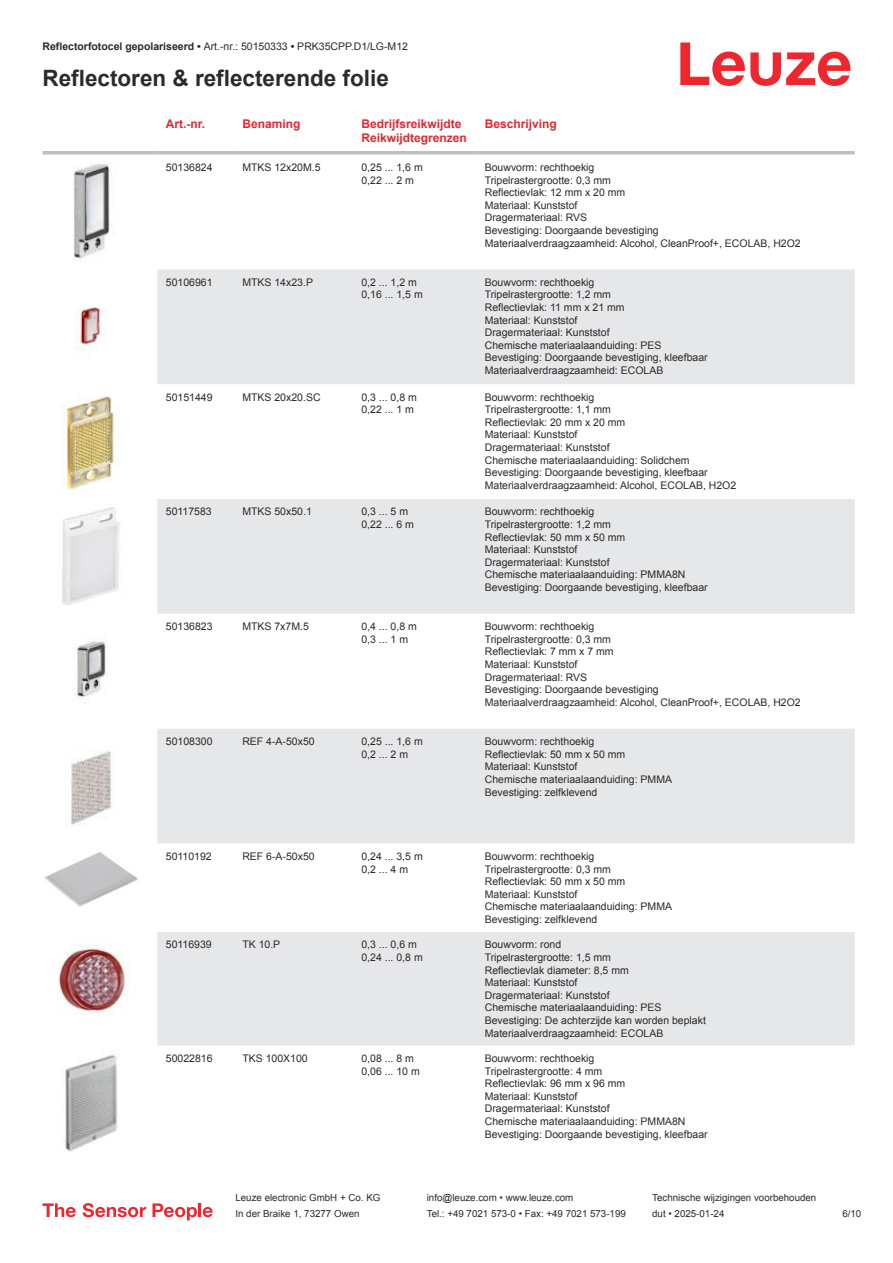
<style>
.page{position:relative;width:893px;height:1263px;background:#fff}
.page>*{position:absolute;margin:0;border:0;box-sizing:border-box;transform-origin:0 0}
.t1{font:700 22.5px "Arial";color:#2b292a}
.t2{font:700 12px/14.4px "Arial";color:#db2a30}
.t3{font:10.5px/12.6px "Arial";color:#2b292a}
.t4{font:9.75px "Arial";color:#2b292a}
.s1{font-weight:700}
</style>
<div class="page">
<svg style="left:680px;top:43px;width:170px;height:43px"></svg>
<svg style="left:157px;top:269px;width:698px;height:776px;fill:#e6e7e9"></svg>
<svg style="left:43px;top:151px;width:114px;height:4px"></svg>
<svg style="left:157px;top:151px;width:77px;height:4px"></svg>
<svg style="left:234px;top:151px;width:119px;height:4px"></svg>
<svg style="left:353px;top:151px;width:123px;height:4px"></svg>
<svg style="left:476px;top:151px;width:379px;height:4px;background:#c4c6c8"></svg>
<img style="left:73px;top:163px;width:37px;height:99px">
<img style="left:75px;top:307px;width:33px;height:42px">
<img style="left:61px;top:396px;width:53px;height:95px">
<img style="left:62px;top:507px;width:58px;height:98px">
<img style="left:76px;top:641px;width:31px;height:58px">
<img style="left:71px;top:751px;width:41px;height:75px">
<img style="left:44px;top:852px;width:94px;height:55px">
<img style="left:58px;top:945px;width:69px;height:70px">
<img style="left:65px;top:1055px;width:53px;height:97px">
<svg style="left:43px;top:1203px;width:33px;height:14px"></svg>
<svg style="left:83px;top:1203px;width:63px;height:14px"></svg>
<svg style="left:153px;top:1203px;width:44px;height:17px"></svg>
<hr style="left:198px;top:1203px;width:3px;height:14px;background:#ed272d">
<svg style="left:203px;top:1207px;width:10px;height:10px"></svg>
<p class="t3" style="left:43px;top:41px;width:367px"><span class="s1">Reflectorfotocel gepolariseerd •</span> Art.-nr.: 50150333 <span class="s1">•</span> PRK35CPP.D1/LG-M12</p>
<h1 class="t1" style="left:43px;top:70px;width:348px">Reflectoren &amp; reflecterende folie</h1>
<p class="t2" style="left:166px;top:117px;width:41px">Art.-nr.</p>
<p class="t2" style="left:242px;top:117px;width:60px">Benaming</p>
<p class="t2" style="left:361px;top:117px;width:107px">Bedrijfsreikwijdte<br>Reikwijdtegrenzen</p>
<p class="t2" style="left:485px;top:117px;width:74px">Beschrijving</p>
<p class="t3" style="left:166px;top:162px;width:48px">50136824</p>
<p class="t3" style="left:242px;top:162px;width:80px">MTKS 12x20M.5</p>
<p class="t3" style="left:361px;top:162px;width:63px">0,25 ... 1,6 m<br>0,22 ... 2 m</p>
<p class="t3" style="left:485px;top:162px;width:318px">Bouwvorm: rechthoekig<br>Tripelrastergrootte: 0,3 mm<br>Reflectievlak: 12 mm x 20 mm<br>Materiaal: Kunststof<br>Dragermateriaal: RVS<br>Bevestiging: Doorgaande bevestiging<br>Materiaalverdraagzaamheid: Alcohol, CleanProof+, ECOLAB, H2O2</p>
<p class="t3" style="left:166px;top:277px;width:48px">50106961</p>
<p class="t3" style="left:242px;top:277px;width:72px">MTKS 14x23.P</p>
<p class="t3" style="left:361px;top:277px;width:63px">0,2 ... 1,2 m<br>0,16 ... 1,5 m</p>
<p class="t3" style="left:485px;top:277px;width:224px">Bouwvorm: rechthoekig<br>Tripelrastergrootte: 1,2 mm<br>Reflectievlak: 11 mm x 21 mm<br>Materiaal: Kunststof<br>Dragermateriaal: Kunststof<br>Chemische materiaalaanduiding: PES<br>Bevestiging: Doorgaande bevestiging, kleefbaar<br>Materiaalverdraagzaamheid: ECOLAB</p>
<p class="t3" style="left:166px;top:392px;width:48px">50151449</p>
<p class="t3" style="left:242px;top:392px;width:80px">MTKS 20x20.SC</p>
<p class="t3" style="left:361px;top:392px;width:57px">0,3 ... 0,8 m<br>0,22 ... 1 m</p>
<p class="t3" style="left:485px;top:392px;width:253px">Bouwvorm: rechthoekig<br>Tripelrastergrootte: 1,1 mm<br>Reflectievlak: 20 mm x 20 mm<br>Materiaal: Kunststof<br>Dragermateriaal: Kunststof<br>Chemische materiaalaanduiding: Solidchem Bevestiging: Doorgaande bevestiging, kleefbaar Materiaalverdraagzaamheid: Alcohol, ECOLAB, H2O2</p>
<p class="t3" style="left:166px;top:506px;width:47px">50117583</p>
<p class="t3" style="left:242px;top:506px;width:71px">MTKS 50x50.1</p>
<p class="t3" style="left:361px;top:506px;width:54px">0,3 ... 5 m<br>0,22 ... 6 m</p>
<p class="t3" style="left:485px;top:506px;width:224px">Bouwvorm: rechthoekig<br>Tripelrastergrootte: 1,2 mm<br>Reflectievlak: 50 mm x 50 mm<br>Materiaal: Kunststof<br>Dragermateriaal: Kunststof<br>Chemische materiaalaanduiding: PMMA8N<br>Bevestiging: Doorgaande bevestiging, kleefbaar</p>
<p class="t3" style="left:166px;top:621px;width:48px">50136823</p>
<p class="t3" style="left:242px;top:621px;width:68px">MTKS 7x7M.5</p>
<p class="t3" style="left:361px;top:621px;width:57px">0,4 ... 0,8 m<br>0,3 ... 1 m</p>
<p class="t3" style="left:485px;top:621px;width:318px">Bouwvorm: rechthoekig<br>Tripelrastergrootte: 0,3 mm<br>Reflectievlak: 7 mm x 7 mm<br>Materiaal: Kunststof<br>Dragermateriaal: RVS<br>Bevestiging: Doorgaande bevestiging<br>Materiaalverdraagzaamheid: Alcohol, CleanProof+, ECOLAB, H2O2</p>
<p class="t3" style="left:166px;top:736px;width:48px">50108300</p>
<p class="t3" style="left:242px;top:736px;width:74px">REF 4-A-50x50</p>
<p class="t3" style="left:361px;top:736px;width:63px">0,25 ... 1,6 m<br>0,2 ... 2 m</p>
<p class="t3" style="left:485px;top:736px;width:189px">Bouwvorm: rechthoekig<br>Reflectievlak: 50 mm x 50 mm<br>Materiaal: Kunststof<br>Chemische materiaalaanduiding: PMMA<br>Bevestiging: zelfklevend</p>
<p class="t3" style="left:166px;top:851px;width:47px">50110192</p>
<p class="t3" style="left:242px;top:851px;width:74px">REF 6-A-50x50</p>
<p class="t3" style="left:361px;top:851px;width:63px">0,24 ... 3,5 m<br>0,2 ... 4 m</p>
<p class="t3" style="left:485px;top:851px;width:189px">Bouwvorm: rechthoekig<br>Tripelrastergrootte: 0,3 mm<br>Reflectievlak: 50 mm x 50 mm<br>Materiaal: Kunststof<br>Chemische materiaalaanduiding: PMMA<br>Bevestiging: zelfklevend</p>
<p class="t3" style="left:166px;top:939px;width:47px">50116939</p>
<p class="t3" style="left:242px;top:939px;width:39px">TK 10.P</p>
<p class="t3" style="left:361px;top:939px;width:63px">0,3 ... 0,6 m<br>0,24 ... 0,8 m</p>
<p class="t3" style="left:485px;top:939px;width:223px">Bouwvorm: rond<br>Tripelrastergrootte: 1,5 mm<br>Reflectievlak diameter: 8,5 mm<br>Materiaal: Kunststof<br>Dragermateriaal: Kunststof<br>Chemische materiaalaanduiding: PES<br>Bevestiging: De achterzijde kan worden beplakt<br>Materiaalverdraagzaamheid: ECOLAB</p>
<p class="t3" style="left:166px;top:1053px;width:48px">50022816</p>
<p class="t3" style="left:242px;top:1053px;width:67px">TKS 100X100</p>
<p class="t3" style="left:361px;top:1053px;width:60px">0,08 ... 8 m<br>0,06 ... 10 m</p>
<p class="t3" style="left:485px;top:1053px;width:224px">Bouwvorm: rechthoekig<br>Tripelrastergrootte: 4 mm<br>Reflectievlak: 96 mm x 96 mm<br>Materiaal: Kunststof<br>Dragermateriaal: Kunststof<br>Chemische materiaalaanduiding: PMMA8N<br>Bevestiging: Doorgaande bevestiging, kleefbaar</p>
<p class="t4" style="left:235px;top:1194px;width:146px">Leuze electronic GmbH + Co. KG</p>
<p class="t4" style="left:427px;top:1194px;width:148px">info@leuze.com • www.leuze.com</p>
<p class="t4" style="left:652px;top:1194px;width:166px">Technische wijzigingen voorbehouden</p>
<p class="t4" style="left:235px;top:1210px;width:126px">In der Braike 1, 73277 Owen</p>
<p class="t4" style="left:427px;top:1210px;width:201px">Tel.: +49 7021 573-0 • Fax: +49 7021 573-199</p>
<p class="t4" style="left:652px;top:1210px;width:74px">dut • 2025-01-24</p>
<p class="t4" style="left:842px;top:1210px;width:20px">6 /10</p>
</div>
